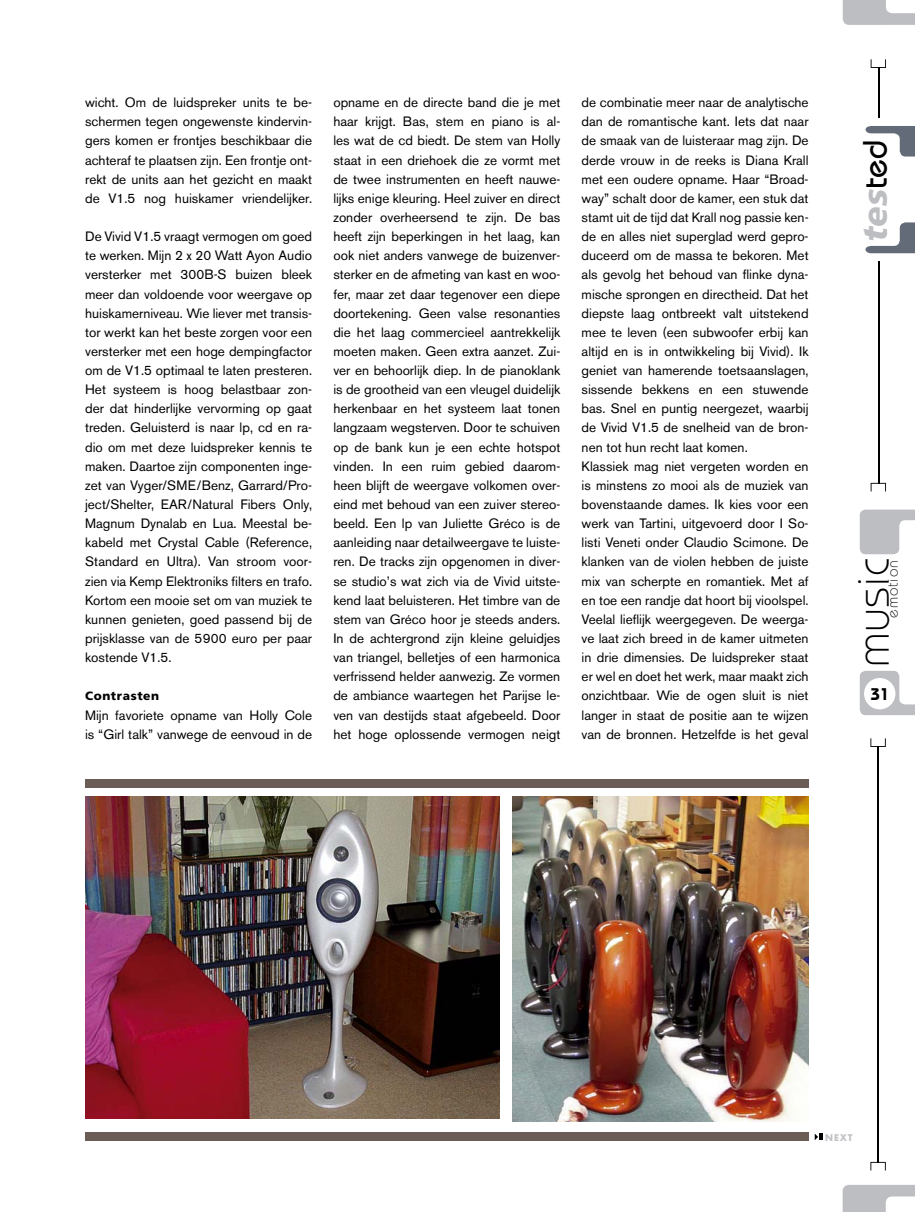
<style>
.page{position:relative;width:915px;height:1212px;background:#fff}
.page>*{position:absolute;margin:0;border:0;box-sizing:border-box;transform-origin:0 0}
.t1{font:300 47.85px "Bauhaus";color:#000}
.t2{font:italic 900 33.9px "Frutiger";color:#bdbec1}
.t3{font:600 16.95px "Bauhaus";color:#000}
.t4{font:300 15.3px "Bauhaus";letter-spacing:.065em;color:#000}
.t5{font:13.5px/19.2px "Akzidenz Grotesk BE";color:#000;text-align:justify}
.t6{font:900 12px "Frutiger";letter-spacing:.05em;color:#000}
.t7{font:700 9px "Futura";color:#c2c3c6}
.s1{font-family:"Bauhaus";font-weight:500;font-style:normal;color:#000}
</style>
<div class="page">
<svg style="left:814px;top:1133px;width:9px;height:7px"></svg>
<img style="left:85px;top:796px;width:414px;height:322px">
<img style="left:512px;top:796px;width:296px;height:325px">
<div style="left:85px;top:779px;width:723px;height:8px;background:#6b5c56"></div>
<div style="left:85px;top:1132px;width:723px;height:8px;background:#6b5c56"></div>
<svg style="left:859px;top:510px;width:55px;height:44px"></svg>
<svg style="left:859px;top:671px;width:55px;height:44px"></svg>
<svg style="left:842px;top:0;width:72px;height:25px"></svg>
<svg style="left:842px;top:1185px;width:72px;height:27px"></svg>
<svg style="left:870px;top:59px;width:15px;height:9px"></svg>
<svg style="left:870px;top:483px;width:15px;height:8px"></svg>
<div style="left:863px;top:678px;width:32px;height:31px;background:#fff;border-radius:50%"></div>
<hr style="left:877px;top:261px;width:1px;height:222px;background:#000">
<svg style="left:865px;top:222px;width:49px;height:31px"></svg>
<svg style="left:865px;top:126px;width:49px;height:31px"></svg>
<hr style="left:877px;top:67px;width:1px;height:51px;background:#000">
<hr style="left:877px;top:746px;width:1px;height:416px;background:#000">
<svg style="left:870px;top:738px;width:15px;height:9px"></svg>
<svg style="left:870px;top:1162px;width:15px;height:8px"></svg>
<p class="t5" style="left:85px;top:94px;width:228px">wicht. Om de luidspreker units te be&shy;schermen tegen ongewenste kindervin&shy;gers komen er frontjes beschikbaar die achteraf te plaatsen zijn. Een frontje ont&shy;rekt de units aan het gezicht en maakt de V1.5 nog huiskamer vriendelijker.</p>
<p class="t5" style="left:85px;top:228px;width:228px">De Vivid V1.5 vraagt vermogen om goed te werken. Mijn 2 x 20 Watt Ayon Audio versterker met 300B-S buizen bleek meer dan voldoende voor weergave op huiskamerniveau. Wie liever met transis&shy;tor werkt kan het beste zorgen voor een versterker met een hoge dempingfactor om de V1.5 optimaal te laten presteren.<br>Het systeem is hoog belastbaar zon&shy;der dat hinderlijke vervorming op gaat treden. Geluisterd is naar lp, cd en ra&shy;dio om met deze luidspreker kennis te maken. Daartoe zijn componenten inge&shy;zet van Vyger/SME/Benz, Garrard/Pro&shy;ject/Shelter, EAR/Natural Fibers Only, Magnum Dynalab en Lua. Meestal be&shy;kabeld met Crystal Cable (Reference, Standard en Ultra). Van stroom voor&shy;zien via Kemp Elektroniks filters en trafo.<br>Kortom een mooie set om van muziek te kunnen genieten, goed passend bij de prijsklasse van de 5900 euro per paar kostende V1.5.</p>
<p class="t6" style="left:85px;top:691px;width:76px">Contrasten</p>
<p class="t5" style="left:85px;top:707px;width:228px">Mijn favoriete opname van Holly Cole is “Girl talk” vanwege de eenvoud in de</p>
<p class="t5" style="left:333px;top:94px;width:228px">opname en de directe band die je met haar krijgt. Bas, stem en piano is al&shy;les wat de cd biedt. De stem van Holly staat in een driehoek die ze vormt met de twee instrumenten en heeft nauwe&shy;lijks enige kleuring. Heel zuiver en direct zonder overheersend te zijn. De bas heeft zijn beperkingen in het laag, kan ook niet anders vanwege de buizenver&shy;sterker en de afmeting van kast en woo&shy;fer, maar zet daar tegenover een diepe doortekening. Geen valse resonanties die het laag commercieel aantrekkelijk moeten maken. Geen extra aanzet. Zui&shy;ver en behoorlijk diep. In de pianoklank is de grootheid van een vleugel duidelijk herkenbaar en het systeem laat tonen langzaam wegsterven. Door te schuiven op de bank kun je een echte hotspot vinden. In een ruim gebied daarom&shy;heen blijft de weergave volkomen over&shy;eind met behoud van een zuiver stereo&shy;beeld. Een lp van Juliette Gréco is de aanleiding naar detailweergave te luiste&shy;ren. De tracks zijn opgenomen in diver&shy;se studio’s wat zich via de Vivid uitste&shy;kend laat beluisteren. Het timbre van de stem van Gréco hoor je steeds anders.<br>In de achtergrond zijn kleine geluidjes van triangel, belletjes of een harmonica verfrissend helder aanwezig. Ze vormen de ambiance waartegen het Parijse le&shy;ven van destijds staat afgebeeld. Door het hoge oplossende vermogen neigt</p>
<p class="t5" style="left:581px;top:94px;width:228px;text-align:left">de combinatie meer naar de analytische dan de romantische kant. Iets dat naar de smaak van de luisteraar mag zijn. De derde vrouw in de reeks is Diana Krall met een oudere opname. Haar “Broad&shy;way” schalt door de kamer, een stuk dat stamt uit de tijd dat Krall nog passie ken&shy;de en alles niet superglad werd gepro&shy;duceerd om de massa te bekoren. Met als gevolg het behoud van flinke dyna&shy;mische sprongen en directheid. Dat het diepste laag ontbreekt valt uitstekend mee te leven (een subwoofer erbij kan altijd en is in ontwikkeling bij Vivid). Ik geniet van hamerende toetsaanslagen, sissende bekkens en een stuwende bas. Snel en puntig neergezet, waarbij de Vivid V1.5 de snelheid van de bron&shy;nen tot hun recht laat komen.<br>Klassiek mag niet vergeten worden en is minstens zo mooi als de muziek van bovenstaande dames. Ik kies voor een werk van Tartini, uitgevoerd door I So&shy;listi Veneti onder Claudio Scimone. De klanken van de violen hebben de juiste mix van scherpte en romantiek. Met af en toe een randje dat hoort bij vioolspel.<br>Veelal lieflijk weergegeven. De weerga&shy;ve laat zich breed in de kamer uitmeten in drie dimensies. De luidspreker staat er wel en doet het werk, maar maakt zich onzichtbaar. Wie de ogen sluit is niet langer in staat de positie aan te wijzen van de bronnen. Hetzelfde is het geval</p>
<h2 class="t2" style="left:861px;top:242px;width:104px;rotate:-90deg">tes<span class="s1">ted</span></h2>
<h1 class="t1" style="left:855px;top:666px;width:111px;rotate:-90deg">music</h1>
<p class="t4" style="left:886px;top:618px;width:59px;rotate:-90deg">emotion</p>
<p class="t3" style="left:870px;top:688px;width:20px">31</p>
<p class="t7" style="left:824px;top:1133px;width:29px">NEXT</p>
</div>
